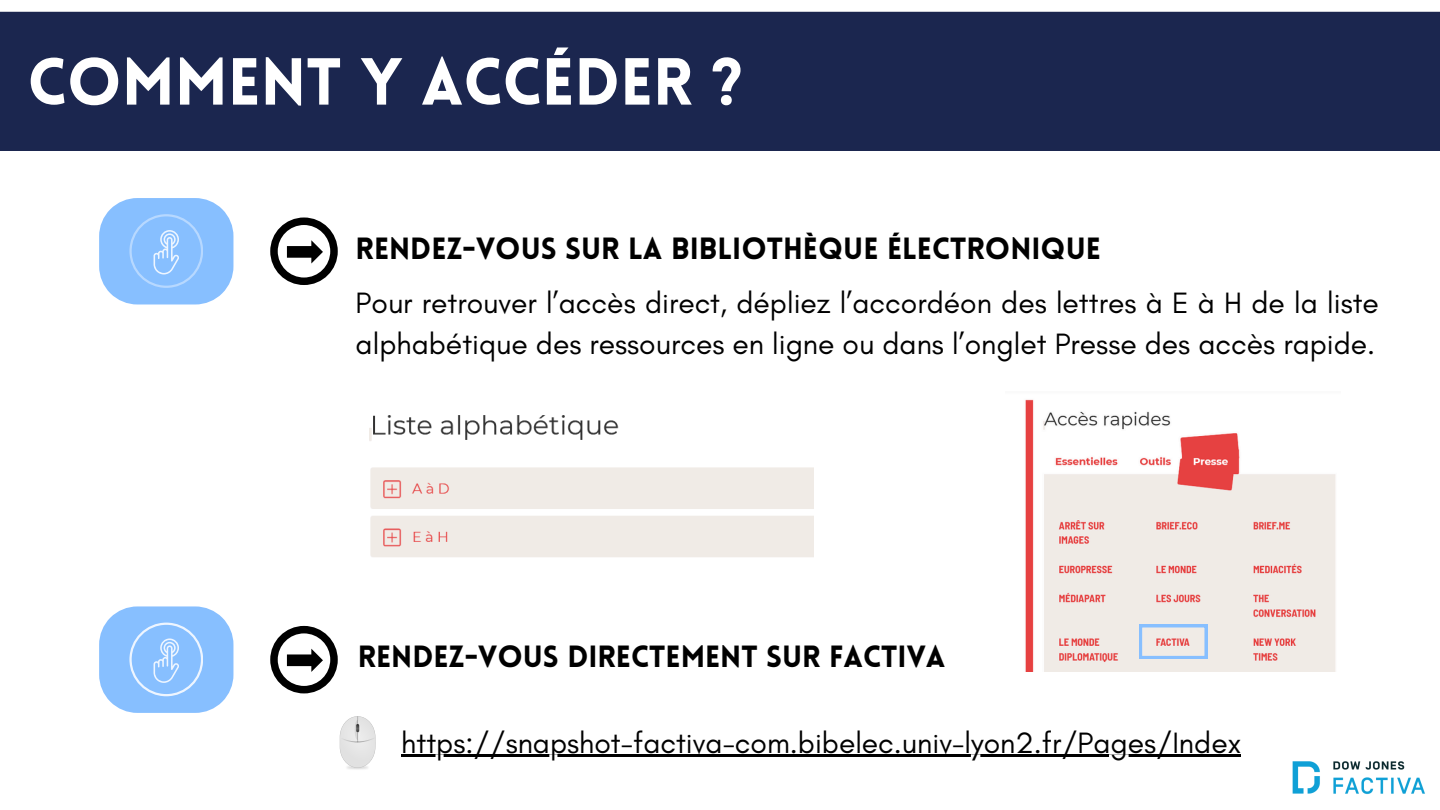
<style>
.page{position:relative;width:1440px;height:810px;background:#fff}
.page>*{position:absolute;margin:0;border:0;box-sizing:border-box;transform-origin:0 0}
.t1{font:900 65px "Lovelo";color:#fff}
.t2{font:30px/41.2px "Glacial Indifference";color:#000}
.t3{font:900 30px "Lovelo";color:#000}
</style>
<div class="page">
<svg style="left:270px;top:218px;width:68px;height:67px"></svg>
<svg style="left:270px;top:626px;width:68px;height:67px"></svg>
<img style="left:1025px;top:399px;width:311px;height:273px">
<div style="left:0;top:12px;width:1440px;height:139px;background:#1b264f"></div>
<svg style="left:1139px;top:624px;width:68px;height:35px;background:#d4d6e3"></svg>
<svg style="left:99px;top:198px;width:134px;height:106px;background:#95c6ff"></svg>
<svg style="left:99px;top:606px;width:134px;height:107px;background:#97c7ff"></svg>
<img style="left:369px;top:415px;width:444px;height:142px">
<hr style="left:401px;top:755px;width:840px;height:2px;background:#000">
<svg style="left:340px;top:716px;width:36px;height:52px"></svg>
<img style="left:1292px;top:761px;width:133px;height:33px">
<p class="t1" style="left:28px;top:56px;width:716px">COMMENT Y ACCÉDER ?</p>
<p class="t3" style="left:356px;top:236px;width:747px">RENDEZ-VOUS SUR LA BIBLIOTHÈQUE ÉLECTRONIQUE</p>
<h1 class="t2" style="left:356px;top:282px;width:1025px">Pour retrouver l’accès direct, dépliez l’accordéon des lettres à E à H de la liste alphabétique des ressources en ligne ou dans l’onglet Presse des accès rapide.</h1>
<p class="t3" style="left:358px;top:645px;width:589px">RENDEZ-VOUS DIRECTEMENT SUR FACTIVA</p>
<h2 class="t2" style="left:401px;top:722px;width:841px">https://snapshot-factiva-com.bibelec.univ-lyon2.fr/Pages/Index</h2>
</div>
